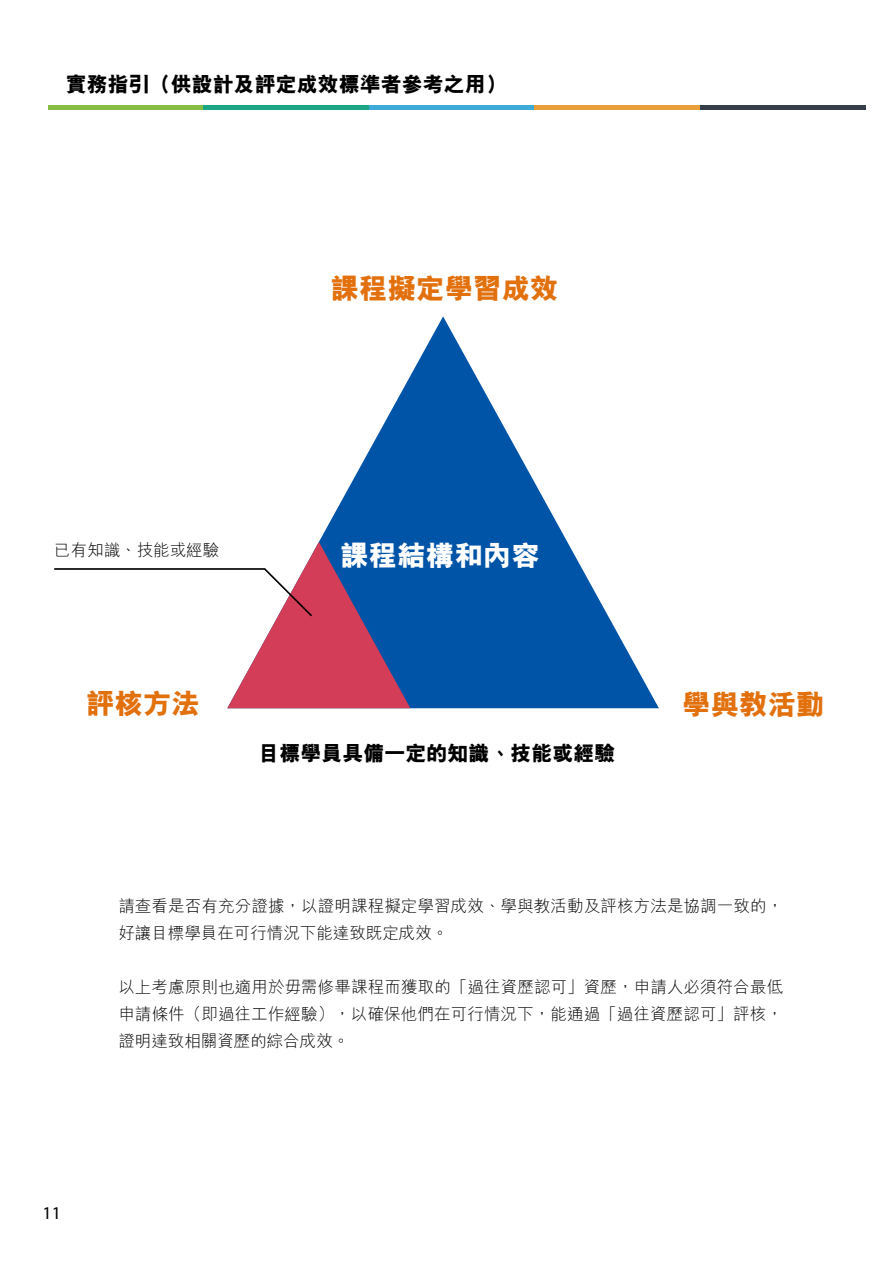
<style>
.page{position:relative;width:893px;height:1263px;background:#fff}
.page>*{position:absolute;margin:0;border:0;box-sizing:border-box;transform-origin:0 0}
.t1{font:800 28.5px "M Hei HK";color:#e2700d}
.t2{font:800 28.5px "M Hei HK";color:#fff}
.t3{font:800 21px "M Hei HK";color:#000}
.t4{font:18px "Myriad Pro";color:#000}
.t5{font:300 16.5px/27px "M Hei HK";letter-spacing:.01em;color:#000}
</style>
<div class="page">
<hr style="left:48px;top:105px;width:156px;height:4px;background:#86bc44">
<hr style="left:203px;top:105px;width:166px;height:4px;background:#1da685">
<hr style="left:369px;top:105px;width:166px;height:4px;background:#3eaad8">
<hr style="left:535px;top:105px;width:165px;height:4px;background:#e89f39">
<hr style="left:700px;top:105px;width:166px;height:4px;background:#363e49">
<svg style="left:319px;top:316px;width:340px;height:392px;fill:#0054a7"></svg>
<svg style="left:54px;top:542px;width:356px;height:166px"></svg>
<p class="t3" style="left:66px;top:74px;width:443px">實務指引（供設計及評定成效標準者參考之用）</p>
<h1 class="t1" style="left:331px;top:274px;width:229px">課程擬定學習成效</h1>
<p class="t5" style="left:54px;top:536px;width:166px">已有知識、技能或經驗</p>
<h1 class="t2" style="left:340px;top:542px;width:201px">課程結構和內容</h1>
<h1 class="t1" style="left:86px;top:689px;width:115px">評核方法</h1>
<h1 class="t1" style="left:682px;top:690px;width:144px">學與教活動</h1>
<p class="t3" style="left:258px;top:742px;width:359px">目標學員具備一定的知識、技能或經驗</p>
<p class="t5" style="left:118px;top:892px;width:666px">請查看是否有充分證據，以證明課程擬定學習成效、學與教活動及評核方法是協調一致的，好讓目標學員在可行情況下能達致既定成效。</p>
<p class="t5" style="left:118px;top:973px;width:666px;text-align:justify">以上考慮原則也適用於毋需修畢課程而獲取的「過往資歷認可」資歷，申請人必須符合最低申請條件（即過往工作經驗），以確保他們在可行情況下，能通過「過往資歷認可」評核，證明達致相關資歷的綜合成效。</p>
<p class="t4" style="left:43px;top:1201px;width:20px">11</p>
</div>
